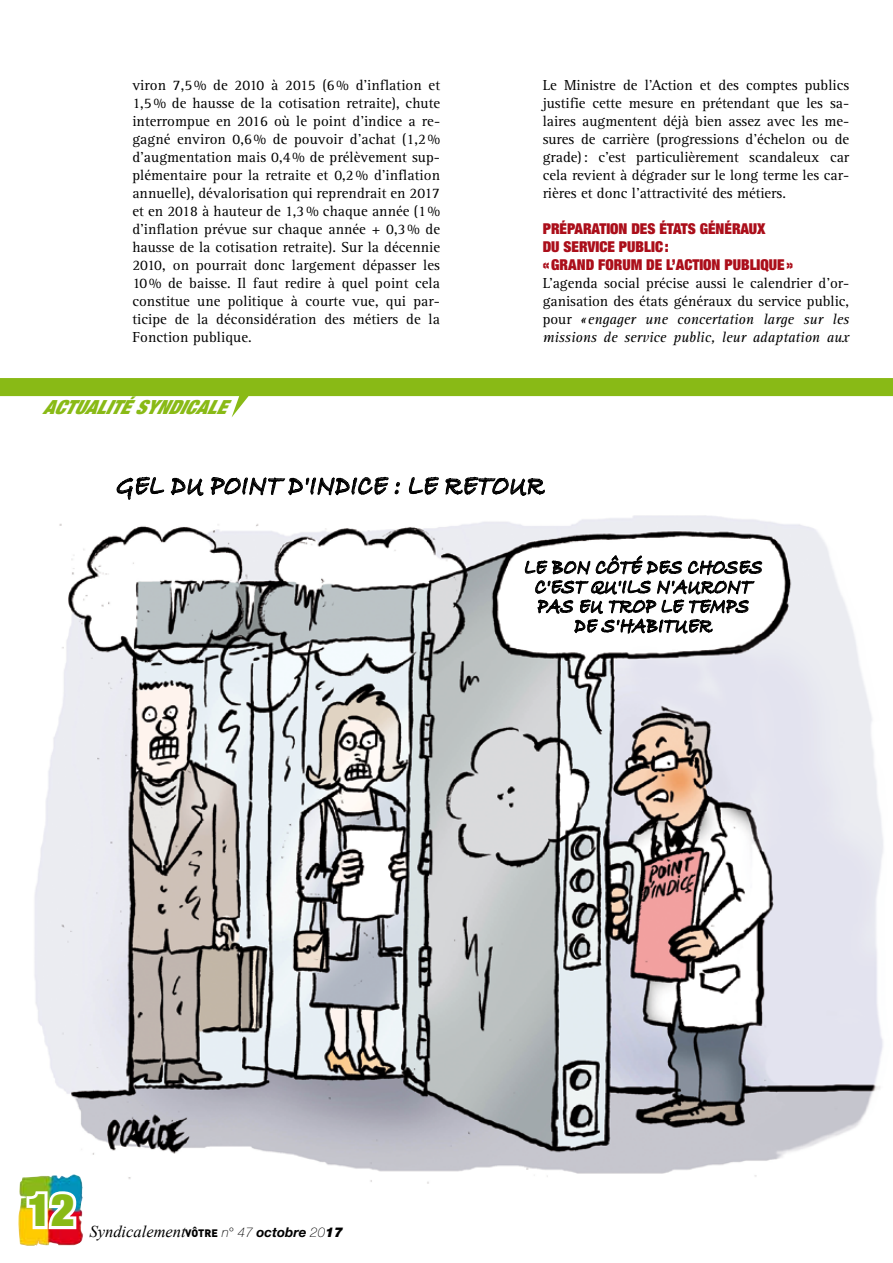
<style>
.page{position:relative;width:893px;height:1263px;background:#fff}
.page>*{position:absolute;margin:0;border:0;box-sizing:border-box;transform-origin:0 0}
.t1{font:900 condensed 45px "Helvetica Neue LT Std";color:#89ba16}
.t2{font:italic 30px "Bradley Hand ITCTT Bold";color:#000;scale:.75 1}
.t3{font:italic 22.5px/19.5px "Bradley Hand ITCTT Bold";letter-spacing:.04em;color:#000;text-align:center;scale:.75 1}
.t4{font:italic 900 condensed 19.5px "Helvetica Neue LT Std";color:#89ba16}
.t5{font:italic 16.5px "Times New Roman";color:#000}
.t6{font:15px/18px "Rotis Serif Std";color:#000;text-align:justify}
.t7{font:900 condensed 15px/18px "Helvetica Neue LT Std";color:#ab0e1a}
.s1{font-style:italic}
.s2{font-family:"DIN";font-weight:900;font-style:normal;font-size:10.65px}
.s3{font-family:"Helvetica Neue LT Std";font-weight:100;font-size:13.5px}
.s4{font-family:"Helvetica Neue LT Std";font-weight:700;font-size:13.5px}
.s5{font-family:"Helvetica Neue LT Std";font-weight:900;font-size:13.5px}
</style>
<div class="page">
<img style="left:34px;top:515px;width:849px;height:669px">
<svg style="left:116px;top:476px;width:48px;height:24px"></svg>
<svg style="left:170px;top:477px;width:34px;height:19px"></svg>
<svg style="left:210px;top:476px;width:190px;height:20px"></svg>
<svg style="left:409px;top:476px;width:30px;height:19px"></svg>
<svg style="left:445px;top:476px;width:100px;height:20px"></svg>
<svg style="left:525px;top:554px;width:237px;height:87px"></svg>
<img style="left:18px;top:1174px;width:65px;height:72px">
<svg style="left:24px;top:1188px;width:56px;height:44px"></svg>
<svg style="left:0;top:378px;width:893px;height:39px"></svg>
<p class="t6" style="left:132px;top:76px;width:309px">viron 7,5% de 2010 à 2015 (6 % d’inflation et 1,5% de hausse de la cotisation retraite), chute interrompue en 2016 où le point d’indice a re&shy;gagné environ 0,6% de pouvoir d’achat (1,2% d’augmentation mais 0,4% de prélèvement sup&shy;plémentaire pour la retraite et 0,2% d’inflation annuelle), dévalorisation qui reprendrait en 2017 et en 2018 à hauteur de 1,3 % chaque année (1% d’inflation prévue sur chaque année + 0,3 % de hausse de la cotisation retraite). Sur la décennie 2010, on pourrait donc largement dépasser les 10% de baisse. Il faut redire à quel point cela constitue une politique à courte vue, qui par&shy;ticipe de la déconsidération des métiers de la Fonction publique.</p>
<h3 class="t4" style="left:43px;top:395px;width:197px">ACTUALITÉSYNDICALE</h3>
<p class="t6" style="left:543px;top:76px;width:308px">Le Ministre de l’Action et des comptes publics justifie cette mesure en prétendant que les sa&shy;laires augmentent déjà bien assez avec les me&shy;sures de carrière (progressions d’échelon ou de grade): c’est particulièrement scandaleux car cela revient à dégrader sur le long terme les car&shy;rières et donc l’attractivité des métiers.</p>
<p class="t7" style="left:543px;top:219px;width:252px">PRÉPARATION DES ÉTATS GÉNÉRAUX<br>DU SERVICE PUBLIC:<br>« GRAND FORUM DE L’ACTION PUBLIQUE »</p>
<p class="t6" style="left:543px;top:274px;width:308px">L’agenda social précise aussi le calendrier d’or&shy;ganisation des états généraux du service public, pour <span class="s1">« engager une concertation large sur les missions de service public, leur adaptation aux</span></p>
<h2 class="t2" style="left:116px;top:468px;width:580px">gel du point d'indice :le retour</h2>
<h3 class="t3" style="left:523px;top:558px;width:326px">le bon côté des choses c'est qu'ils n'auront pas eu trop le temps de s'habituer</h3>
<h1 class="t1" style="left:27px;top:1181px;width:48px">12</h1>
<p class="t5" style="left:90px;top:1222px;width:255px">Syndicalement<span class="s2">VÔTRE</span> <span class="s3">n° 47</span> <span class="s4">octobre</span> <span class="s3">20</span><span class="s5">17</span></p>
</div>
